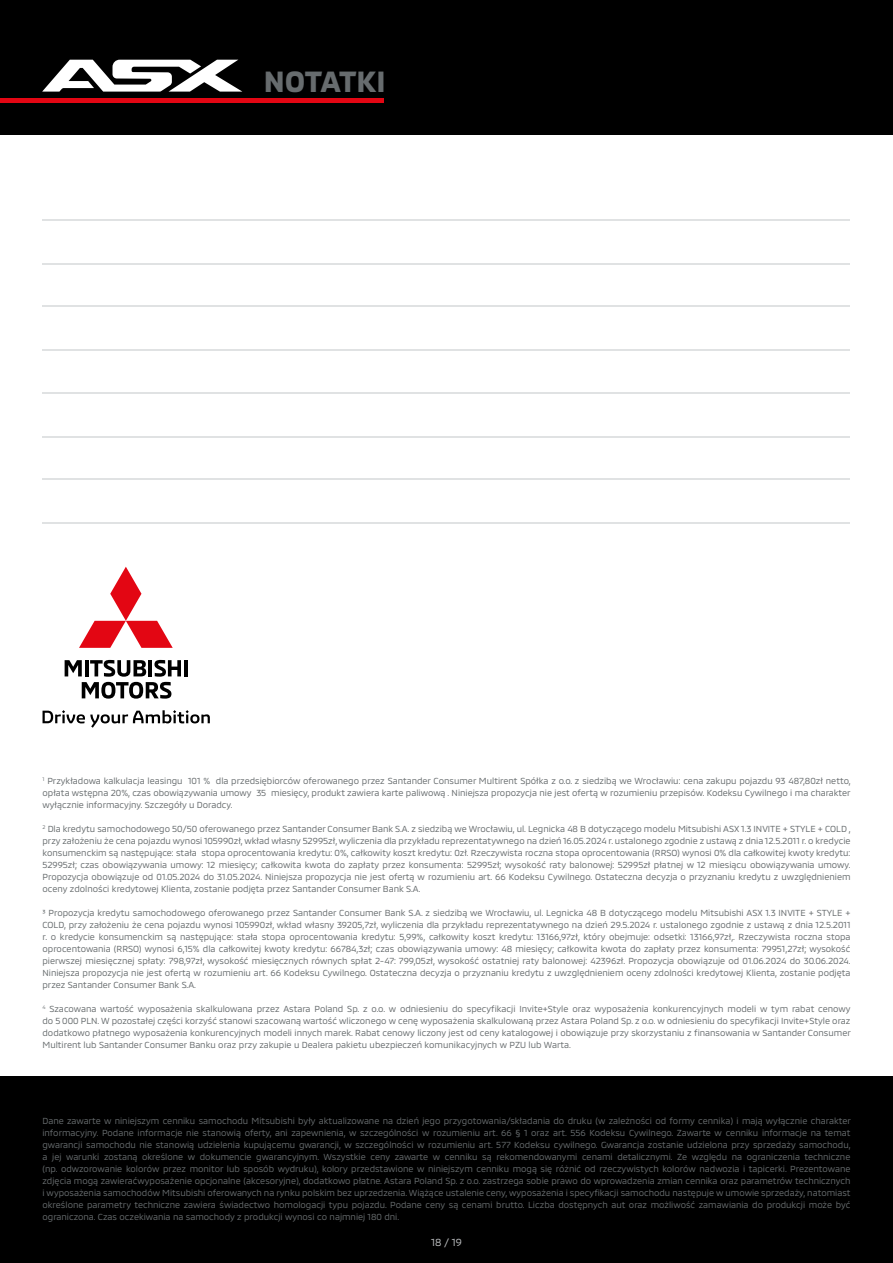
<style>
.page{position:relative;width:893px;height:1263px;background:#fff}
.page>*{position:absolute;margin:0;border:0;box-sizing:border-box;transform-origin:0 0}
.t1{font:700 30px "MMC";letter-spacing:-.005em;color:#676c6e}
.t2{font:10.5px "MMC";color:#bcbec0}
.t3{font:9px/12px "MMC";color:#676c6e;text-align:justify}
</style>
<div class="page">
<div style="left:0;top:1076px;width:893px;height:187px;background:#000"></div>
<hr style="left:43px;top:219px;width:807px;height:1px;background:#e0e2e3">
<hr style="left:43px;top:263px;width:807px;height:1px;background:#e0e2e3">
<hr style="left:43px;top:306px;width:807px;height:1px;background:#e0e2e3">
<hr style="left:43px;top:350px;width:807px;height:1px;background:#e0e2e3">
<hr style="left:43px;top:392px;width:807px;height:2px;background:#e0e2e3">
<hr style="left:43px;top:436px;width:807px;height:2px;background:#e0e2e3">
<hr style="left:43px;top:479px;width:807px;height:1px;background:#e0e2e3">
<hr style="left:43px;top:523px;width:807px;height:1px;background:#e0e2e3">
<div style="left:0;top:0;width:893px;height:134px;background:#000"></div>
<svg style="left:42px;top:60px;width:200px;height:32px"></svg>
<div style="left:0;top:98px;width:384px;height:5px;background:#e30613"></div>
<hr style="left:184px;top:660px;width:4px;height:16px;background:#000">
<svg style="left:65px;top:660px;width:116px;height:39px"></svg>
<svg style="left:79px;top:567px;width:94px;height:81px"></svg>
<svg style="left:43px;top:710px;width:167px;height:18px"></svg>
<h1 class="t1" style="left:264px;top:57px;width:123px">NOTATKI</h1>
<p class="t3" style="left:43px;top:774px;width:810px"><sup>1</sup> Przykładowa kalkulacja leasingu 101 % dla przedsiębiorców oferowanego przez Santander Consumer Multirent Spółka z o.o. z siedzibą we Wrocławiu: cena zakupu pojazdu 93 487,80zł netto, opłata wstępna 20%, czas obowiązywania umowy 35 miesięcy, produkt zawiera karte paliwową . Niniejsza propozycja nie jest ofertą w rozumieniu przepisów. Kodeksu Cywilnego i ma charakter wyłącznie informacyjny. Szczegóły u Doradcy.</p>
<p class="t3" style="left:43px;top:822px;width:810px"><sup>2</sup> Dla kredytu samochodowego 50/50 oferowanego przez Santander Consumer Bank S.A. z siedzibą we Wrocławiu, ul. Legnicka 48 B dotyczącego modelu Mitsubishi ASX 1.3 INVITE + STYLE + COLD , przy założeniu że cena pojazdu wynosi 105990zł, wkład własny 52995zł, wyliczenia dla przykładu reprezentatywnego na dzień 16.05.2024 r. ustalonego zgodnie z ustawą z dnia 12.5.2011 r. o kredycie konsumenckim są następujące: stała stopa oprocentowania kredytu: 0%, całkowity koszt kredytu: 0zł. Rzeczywista roczna stopa oprocentowania (RRSO) wynosi 0% dla całkowitej kwoty kredytu:<br>52995zł; czas obowiązywania umowy: 12 miesięcy; całkowita kwota do zapłaty przez konsumenta: 52995zł; wysokość raty balonowej: 52995zł płatnej w 12 miesiącu obowiązywania umowy.<br>Propozycja obowiązuje od 01.05.2024 do 31.05.2024. Niniejsza propozycja nie jest ofertą w rozumieniu art. 66 Kodeksu Cywilnego. Ostateczna decyzja o przyznaniu kredytu z uwzględnieniem oceny zdolności kredytowej Klienta, zostanie podjęta przez Santander Consumer Bank S.A.</p>
<p class="t3" style="left:43px;top:906px;width:810px">3 Propozycja kredytu samochodowego oferowanego przez Santander Consumer Bank S.A. z siedzibą we Wrocławiu, ul. Legnicka 48 B dotyczącego modelu Mitsubishi ASX 1.3 INVITE + STYLE + COLD, przy założeniu że cena pojazdu wynosi 105990zł, wkład własny 39205,7zł, wyliczenia dla przykładu reprezentatywnego na dzień 29.5.2024 r. ustalonego zgodnie z ustawą z dnia 12.5.2011 r. o kredycie konsumenckim są następujące: stała stopa oprocentowania kredytu: 5,99%, całkowity koszt kredytu: 13166,97zł, który obejmuje: odsetki: 13166,97zł,. Rzeczywista roczna stopa oprocentowania (RRSO) wynosi 6,15% dla całkowitej kwoty kredytu: 66784,3zł; czas obowiązywania umowy: 48 miesięcy; całkowita kwota do zapłaty przez konsumenta: 79951,27zł; wysokość pierwszej miesięcznej spłaty: 798,97zł, wysokość miesięcznych równych spłat 2-47: 799,05zł, wysokość ostatniej raty balonowej: 42396zł. Propozycja obowiązuje od 01.06.2024 do 30.06.2024.<br>Niniejsza propozycja nie jest ofertą w rozumieniu art. 66 Kodeksu Cywilnego. Ostateczna decyzja o przyznaniu kredytu z uwzględnieniem oceny zdolności kredytowej Klienta, zostanie podjęta przez Santander Consumer Bank S.A.</p>
<p class="t3" style="left:43px;top:1002px;width:810px"><sup>4</sup> Szacowana wartość wyposażenia skalkulowana przez Astara Poland Sp. z o.o. w odniesieniu do specyfikacji Invite+Style oraz wyposażenia konkurencyjnych modeli w tym rabat cenowy do 5 000 PLN. W pozostałej części korzyść stanowi szacowaną wartość wliczonego w cenę wyposażenia skalkulowaną przez Astara Poland Sp. z o.o. w odniesieniu do specyfikacji Invite+Style oraz dodatkowo płatnego wyposażenia konkurencyjnych modeli innych marek. Rabat cenowy liczony jest od ceny katalogowej i obowiązuje przy skorzystaniu z finansowania w Santander Consumer Multirent lub Santander Consumer Banku oraz przy zakupie u Dealera pakietu ubezpieczeń komunikacyjnych w PZU lub Warta.</p>
<p class="t3" style="left:43px;top:1114px;width:810px">Dane zawarte w niniejszym cenniku samochodu Mitsubishi były aktualizowane na dzień jego przygotowania/składania do druku (w zależności od formy cennika) i mają wyłącznie charakter informacyjny. Podane informacje nie stanowią oferty, ani zapewnienia, w szczególności w rozumieniu art. 66 § 1 oraz art. 556 Kodeksu Cywilnego. Zawarte w cenniku informacje na temat gwarancji samochodu nie stanowią udzielenia kupującemu gwarancji, w szczególności w rozumieniu art. 577 Kodeksu cywilnego. Gwarancja zostanie udzielona przy sprzedaży samochodu, a jej warunki zostaną określone w dokumencie gwarancyjnym. Wszystkie ceny zawarte w cenniku są rekomendowanymi cenami detalicznymi. Ze względu na ograniczenia techniczne (np. odwzorowanie kolorów przez monitor lub sposób wydruku), kolory przedstawione w niniejszym cenniku mogą się różnić od rzeczywistych kolorów nadwozia i tapicerki. Prezentowane zdjęcia mogą zawieraćwyposażenie opcjonalne (akcesoryjne), dodatkowo płatne. Astara Poland Sp. z o.o. zastrzega sobie prawo do wprowadzenia zmian cennika oraz parametrów technicznych i wyposażenia samochodów Mitsubishi oferowanych na rynku polskim bez uprzedzenia. Wiążące ustalenie ceny, wyposażenia i specyfikacji samochodu następuje w umowie sprzedaży, natomiast określone parametry techniczne zawiera świadectwo homologacji typu pojazdu. Podane ceny są cenami brutto. Liczba dostępnych aut oraz możliwość zamawiania do produkcji może być ograniczona. Czas oczekiwania na samochody z produkcji wynosi co najmniej 180 dni.</p>
<p class="t2" style="left:431px;top:1233px;width:32px">18 / 19</p>
</div>
